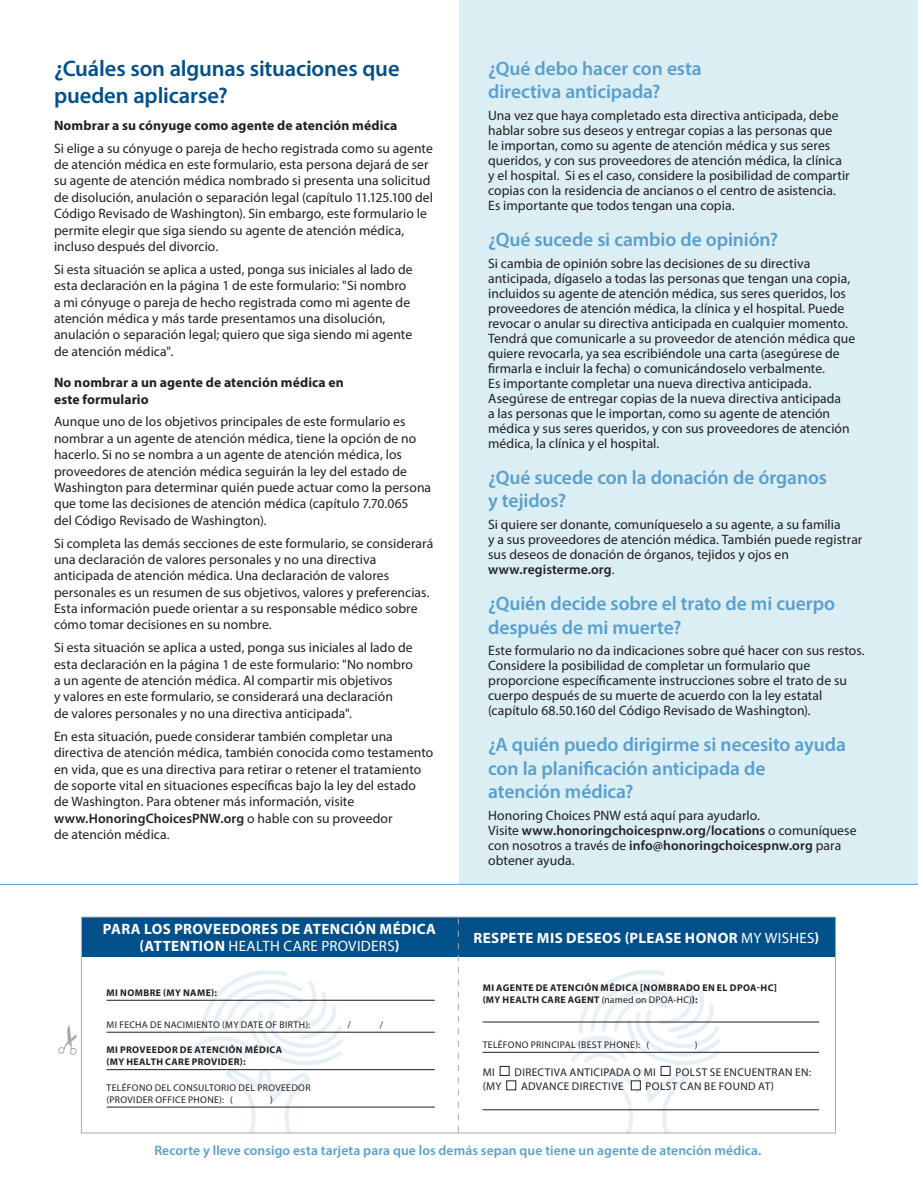
<style>
.page{position:relative;width:918px;height:1188px;background:#fff}
.page>*{position:absolute;margin:0;border:0;box-sizing:border-box;transform-origin:0 0}
.t1{font:600 22.5px/27px "Myriad Pro";letter-spacing:-.005em;color:#015089}
.t2{font:600 19.5px/23.4px "Myriad Pro";letter-spacing:-.005em;color:#5a9fce}
.Resources_Form_Text{font:700 15px/16.5px "Myriad Pro";letter-spacing:.025em;color:#fff;text-align:center}
.t3{font:13.65px/16.4px "Myriad Pro";letter-spacing:.005em;color:#231f20}
.t4{font:700 13.65px/16.4px "Myriad Pro";letter-spacing:.01em;color:#231f20}
.t5{font:600 13.65px "Myriad Pro";letter-spacing:.005em;color:#5a9fce}
.Resources_Form_Text-2{font:11.25px "Myriad Pro";letter-spacing:.035em;color:#231f20}
.Resources_Form_Text-3{font:700 9.75px/11.7px "Myriad Pro";letter-spacing:.04em;color:#231f20}
.Resources_Form_Text-4{font:9.75px/11.7px "Myriad Pro";letter-spacing:.035em;color:#231f20}
.s1{font-weight:600}
.s2{font-weight:400}
</style>
<div class="page">
<div style="left:82px;top:917px;width:753px;height:40px;background:#015089"></div>
<div style="left:459px;top:0;width:459px;height:884px;background:#dbeef3"></div>
<svg style="left:189px;top:970px;width:154px;height:161px"></svg>
<hr style="left:106px;top:1000px;width:329px;height:1px;background:#231f20">
<hr style="left:106px;top:1032px;width:329px;height:1px;background:#231f20">
<hr style="left:106px;top:1069px;width:329px;height:1px;background:#231f20">
<hr style="left:106px;top:1107px;width:329px;height:1px;background:#231f20">
<div style="left:81px;top:917px;width:755px;height:216px;border:1px solid #a8a9ad"></div>
<svg style="left:58px;top:1025px;width:19px;height:30px"></svg>
<svg style="left:567px;top:970px;width:154px;height:163px"></svg>
<hr style="left:483px;top:1022px;width:336px;height:1px;background:#231f20">
<hr style="left:483px;top:1052px;width:336px;height:1px;background:#231f20">
<hr style="left:483px;top:1110px;width:336px;height:1px;background:#231f20">
<div style="left:500px;top:1066px;width:10px;height:10px;border:1px solid #231f20"></div>
<div style="left:661px;top:1066px;width:9px;height:9px;background:#fff"></div>
<div style="left:661px;top:1066px;width:10px;height:10px;border:1px solid #231f20"></div>
<div style="left:506px;top:1080px;width:10px;height:10px;border:1px solid #231f20"></div>
<div style="left:631px;top:1081px;width:9px;height:9px;background:#fff"></div>
<div style="left:631px;top:1080px;width:10px;height:10px;border:1px solid #231f20"></div>
<hr style="left:0;top:884px;width:918px;height:1px;background:#5a9fce">
<svg style="left:458px;top:918px;width:1px;height:214px"></svg>
<p class="t1" style="left:54px;top:54px;width:347px">¿Cuáles son algunas situaciones que pueden aplicarse?</p>
<p class="t4" style="left:54px;top:117px;width:345px">Nombrar a su cónyuge como agente de atención médica</p>
<p class="t3" style="left:54px;top:140px;width:381px">Si elige a su cónyuge o pareja de hecho registrada como su agente de atención médica en este formulario, esta persona dejará de ser su agente de atención médica nombrado si presenta una solicitud de disolución, anulación o separación legal (capítulo 11.125.100 del Código Revisado de Washington). Sin embargo, este formulario le permite elegir que siga siendo su agente de atención médica, incluso después del divorcio.</p>
<p class="t3" style="left:54px;top:261px;width:360px">Si esta situación se aplica a usted, ponga sus iniciales al lado de esta declaración en la página 1 de este formulario: "Si nombro a mi cónyuge o pareja de hecho registrada como mi agente de atención médica y más tarde presentamos una disolución, anulación o separación legal; quiero que siga siendo mi agente de atención médica".</p>
<p class="t4" style="left:54px;top:374px;width:291px">No nombrar a un agente de atención médica en este formulario</p>
<p class="t3" style="left:54px;top:413px;width:379px">Aunque uno de los objetivos principales de este formulario es nombrar a un agente de atención médica, tiene la opción de no hacerlo. Si no se nombra a un agente de atención médica, los proveedores de atención médica seguirán la ley del estado de Washington para determinar quién puede actuar como la persona que tome las decisiones de atención médica (capítulo 7.70.065<br>del Código Revisado de Washington).</p>
<p class="t3" style="left:54px;top:535px;width:381px">Si completa las demás secciones de este formulario, se considerará una declaración de valores personales y no una directiva anticipada de atención médica. Una declaración de valores personales es un resumen de sus objetivos, valores y preferencias.<br>Esta información puede orientar a su responsable médico sobre cómo tomar decisiones en su nombre.</p>
<p class="t3" style="left:54px;top:639px;width:361px">Si esta situación se aplica a usted, ponga sus iniciales al lado de esta declaración en la página 1 de este formulario: "No nombro a un agente de atención médica. Al compartir mis objetivos<br>y valores en este formulario, se considerará una declaración<br>de valores personales y no una directiva anticipada".</p>
<p class="t3" style="left:54px;top:728px;width:381px">En esta situación, puede considerar también completar una directiva de atención médica, también conocida como testamento en vida, que es una directiva para retirar o retener el tratamiento de soporte vital en situaciones específicas bajo la ley del estado de Washington. Para obtener más información, visite <span class="s1">www.HonoringChoicesPNW.org</span> o hable con su proveedor<br>de atención médica.</p>
<p class="Resources_Form_Text" style="left:103px;top:920px;width:335px">PARA LOS PROVEEDORES DE ATENCIÓN MÉDICA (ATTENTION <span class="s2">HEALTH CARE PROVIDERS</span>)</p>
<p class="Resources_Form_Text-3" style="left:107px;top:986px;width:112px">MI NOMBRE (MY NAME):</p>
<p class="Resources_Form_Text-4" style="left:107px;top:1018px;width:205px">MI FECHA DE NACIMIENTO (MY DATE OF BIRTH):</p>
<p class="Resources_Form_Text-4" style="left:347px;top:1018px;width:5px">/</p>
<p class="Resources_Form_Text-4" style="left:380px;top:1018px;width:5px">/</p>
<p class="Resources_Form_Text-3" style="left:107px;top:1044px;width:177px">MI PROVEEDOR DE ATENCIÓN MÉDICA (MY HEALTH CARE PROVIDER):</p>
<p class="Resources_Form_Text-4" style="left:107px;top:1082px;width:206px">TELÉFONO DEL CONSULTORIO DEL PROVEEDOR (PROVIDER OFFICE PHONE): (</p>
<p class="Resources_Form_Text-4" style="left:270px;top:1093px;width:4px">)</p>
<p class="t2" style="left:488px;top:56px;width:215px">¿Qué debo hacer con esta directiva anticipada?</p>
<p class="t3" style="left:488px;top:108px;width:363px;line-height:15px">Una vez que haya completado esta directiva anticipada, debe hablar sobre sus deseos y entregar copias a las personas que<br>le importan, como su agente de atención médica y sus seres queridos, y con sus proveedores de atención médica, la clínica y el hospital. Si es el caso, considere la posibilidad de compartir copias con la residencia de ancianos o el centro de asistencia.<br>Es importante que todos tengan una copia.</p>
<p class="t2" style="left:488px;top:227px;width:292px">¿Qué sucede si cambio de opinión?</p>
<p class="t3" style="left:488px;top:255px;width:369px;line-height:15px">Si cambia de opinión sobre las decisiones de su directiva anticipada, dígaselo a todas las personas que tengan una copia, incluidos su agente de atención médica, sus seres queridos, los proveedores de atención médica, la clínica y el hospital. Puede revocar o anular su directiva anticipada en cualquier momento.<br>Tendrá que comunicarle a su proveedor de atención médica que quiere revocarla, ya sea escribiéndole una carta (asegúrese de firmarla e incluir la fecha) o comunicándoselo verbalmente.<br>Es importante completar una nueva directiva anticipada.<br>Asegúrese de entregar copias de la nueva directiva anticipada<br>a las personas que le importan, como su agente de atención médica y sus seres queridos, y con sus proveedores de atención médica, la clínica y el hospital.</p>
<p class="t2" style="left:488px;top:465px;width:340px">¿Qué sucede con la donación de órganos y tejidos?</p>
<p class="t3" style="left:488px;top:517px;width:376px;line-height:15px">Si quiere ser donante, comuníqueselo a su agente, a su familia<br>y a sus proveedores de atención médica. También puede registrar sus deseos de donación de órganos, tejidos y ojos en <span class="s1">www.registerme.org</span>.</p>
<p class="t2" style="left:488px;top:592px;width:349px">¿Quién decide sobre el trato de mi cuerpo después de mi muerte?</p>
<p class="t3" style="left:488px;top:643px;width:378px;line-height:15px">Este formulario no da indicaciones sobre qué hacer con sus restos.<br>Considere la posibilidad de completar un formulario que proporcione específicamente instrucciones sobre el trato de su cuerpo después de su muerte de acuerdo con la ley estatal (capítulo 68.50.160 del Código Revisado de Washington).</p>
<p class="t2" style="left:488px;top:733px;width:359px">¿A quién puedo dirigirme si necesito ayuda con la planificación anticipada de<br>atención médica?</p>
<p class="t3" style="left:488px;top:807px;width:370px;line-height:15px">Honoring Choices PNW está aquí para ayudarlo.<br>Visite <span class="s1">www.honoringchoicespnw.org/locations</span> o comuníquese con nosotros a través de <span class="s1">info@honoringchoicespnw.org</span> para obtener ayuda.</p>
<p class="Resources_Form_Text" style="left:473px;top:929px;width:347px">RESPETE MIS DESEOS (PLEASE HONOR <span class="s2">MY WISHES</span>)</p>
<p class="Resources_Form_Text-3" style="left:483px;top:981px;width:296px">MI AGENTE DE ATENCIÓN MÉDICA [NOMBRADO EN EL DPOA-HC] (MY HEALTH CARE AGENT <span class="s2">(named on DPOA-HC)</span>):</p>
<p class="Resources_Form_Text-4" style="left:483px;top:1039px;width:168px">TELÉFONO PRINCIPAL (BEST PHONE): (</p>
<p class="Resources_Form_Text-4" style="left:695px;top:1039px;width:4px">)</p>
<p class="Resources_Form_Text-2" style="left:483px;top:1065px;width:14px">MI</p>
<p class="Resources_Form_Text-2" style="left:514px;top:1065px;width:143px">DIRECTIVA ANTICIPADA O MI</p>
<p class="Resources_Form_Text-2" style="left:675px;top:1065px;width:137px">POLST SE ENCUENTRAN EN:</p>
<p class="Resources_Form_Text-2" style="left:483px;top:1080px;width:20px">(MY</p>
<p class="Resources_Form_Text-2" style="left:521px;top:1080px;width:104px">ADVANCE DIRECTIVE</p>
<p class="Resources_Form_Text-2" style="left:646px;top:1080px;width:130px">POLST CAN BE FOUND AT)</p>
<p class="t5" style="left:154px;top:1142px;width:609px">Recorte y lleve consigo esta tarjeta para que los demás sepan que tiene un agente de atención médica.</p>
</div>
